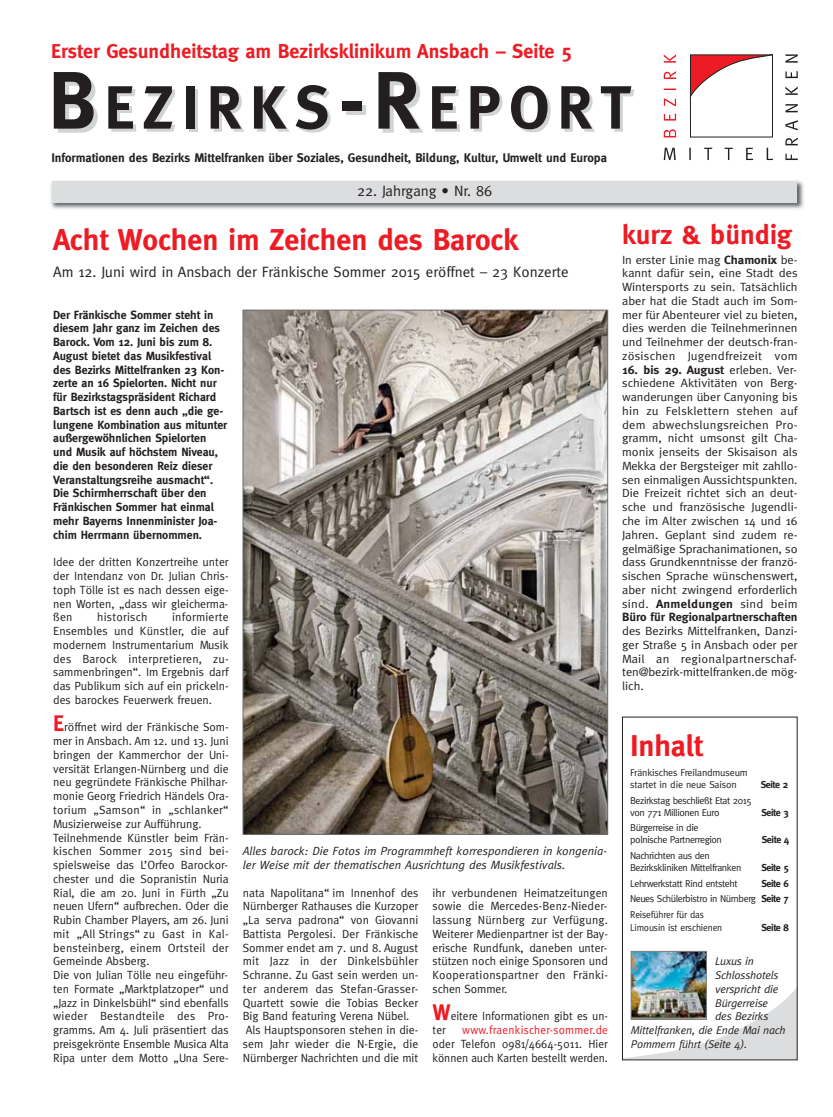
<style>
.page{position:relative;width:833px;height:1117px;background:#fff}
.page>*{position:absolute;margin:0;border:0;box-sizing:border-box;transform-origin:0 0}
.t1{font:700 61px "Meta";letter-spacing:.135em;color:#231f20}
.t2{font:700 30px "Meta";color:#ed1c24}
.t3{font:700 27.5px "Meta";color:#ed1c24}
.t4{font:700 20px "Meta";color:#ed1c24}
.t5{font:15px "Meta";color:#231f20}
.t6{font:700 12.5px "Meta";color:#231f20}
.t7{font:11.88px/13.8px "Meta";color:#231f20;text-align:justify}
.t8{font:11.88px/13.8px "Meta";color:#231f20;text-align:justify;scale:1.05 1}
.t9{font:700 11.88px/13.8px "Meta";color:#231f20}
.t10{font:italic 11.88px/13.8px "Meta";color:#231f20}
.t11{font:11.88px/13.8px "Meta";color:#231f20;scale:.96 1}
.t12{font:11.88px "Meta";letter-spacing:.02em;color:#ed1c24;scale:.96 1}
.t13{font:11.88px "Meta";letter-spacing:.02em;color:#231f20}
.t14{font:italic 11.25px "Meta";letter-spacing:-.015em;color:#231f20}
.t15{font:10px/12px "Meta";letter-spacing:-.04em;color:#231f20}
.t16{font:10px/12px "Meta";letter-spacing:-.015em;color:#231f20}
.t17{font:700 10px "Meta";letter-spacing:-.04em;color:#231f20}
.t18{font:10px "Meta";letter-spacing:-.015em;color:#231f20;scale:.95 1}
.s1{font-size:81.25px}
.s2{font-weight:700}
.s3{font-weight:700;font-size:22.5px;color:#ed1c24}
</style>
<div class="page">
<svg style="left:630px;top:986px;width:165px;height:71px"></svg>
<div style="left:622px;top:716px;width:175px;height:343px;border:1px solid #231f20"></div>
<img style="left:245px;top:312px;width:361px;height:520px">
<img style="left:50px;top:181px;width:754px;height:28px">
<div style="left:52px;top:182px;width:744px;height:21px;background:#dcddde"></div>
<svg style="left:663px;top:54px;width:134px;height:106px"></svg>
<img style="left:633px;top:953px;width:71px;height:64px">
<div style="left:631px;top:951px;width:75px;height:68px;border:1px solid #808285"></div>
<h3 class="t4" style="left:51px;top:41px;width:522px">Erster Gesundheitstag am Bezirksklinikum Ansbach – Seite 5</h3>
<h1 class="t1" style="left:48px;top:77px;width:584px"><span class="s1">B</span>EZIRKS<span class="s1">-R</span>EPORT</h1>
<p class="t6" style="left:51px;top:151px;width:557px">Informationen des Bezirks Mittelfranken über Soziales, Gesundheit, Bildung, Kultur, Umwelt und Europa</p>
<p class="t5" style="left:357px;top:185px;width:137px">22. Jahrgang • Nr. 86</p>
<h3 class="t3" style="left:622px;top:220px;width:171px">kurz &amp; bündig</h3>
<p class="t8" style="left:622px;top:254px;width:169px">In erster Linie mag <span class="s2">Chamonix</span> be&shy;kannt dafür sein, eine Stadt des Wintersports zu sein. Tatsächlich aber hat die Stadt auch im Som&shy;mer für Abenteurer viel zu bieten, dies werden die Teilnehmerinnen und Teilnehmer der deutsch-fran&shy;zösischen Jugendfreizeit vom</p>
<p class="t8" style="left:622px;top:364px;width:169px"><span class="s2">16. bis 29. August</span> erleben. Ver&shy;schiedene Aktivitäten von Berg&shy;wanderungen über Canyoning bis hin zu Felsklettern stehen auf dem abwechslungsreichen Pro&shy;gramm, nicht umsonst gilt Cha&shy;monix jenseits der Skisaison als Mekka der Bergsteiger mit zahllo&shy;sen einmaligen Aussichtspunkten.<br>Die Freizeit richtet sich an deut&shy;sche und französische Jugendli&shy;che im Alter zwischen 14 und 16<br>Jahren. Geplant sind zudem re&shy;gelmäßige Sprachanimationen, so dass Grundkenntnisse der franzö&shy;sischen Sprache wünschenswert, aber nicht zwingend erforderlich sind. <span class="s2">Anmeldungen</span> sind beim <span class="s2">Büro für Regionalpartnerschaften</span></p>
<p class="t8" style="left:622px;top:625px;width:169px">des Bezirks Mittelfranken, Danzi&shy;ger Straße 5 in Ansbach oder per Mail an regionalpartnerschaf&shy;ten@bezirk-mittelfranken.de mög&shy;lich.</p>
<h2 class="t2" style="left:53px;top:224px;width:467px">Acht Wochen im Zeichen des Barock</h2>
<p class="t5" style="left:53px;top:266px;width:517px">Am 12. Juni wird in Ansbach der Fränkische Sommer 2015 eröffnet – 23 Konzerte</p>
<p class="t9" style="left:53px;top:308px;width:176px">Der Fränkische Sommer steht in diesem Jahr ganz im Zeichen des<br>Barock. Vom 12. Juni bis zum 8.<br>August bietet das Musikfestival des Bezirks Mittelfranken 23 Kon&shy;zerte an 16 Spielorten. Nicht nur für Bezirkstagspräsident Richard<br>Bartsch ist es denn auch „die ge&shy;lungene Kombination aus mitunter außergewöhnlichen Spielorten und Musik auf höchstem Niveau, die den besonderen Reiz dieser<br>Veranstaltungsreihe ausmacht“.<br>Die Schirmherrschaft über den<br>Fränkischen Sommer hat einmal mehr Bayerns Innenminister Joa&shy;chim Herrmann übernommen.</p>
<p class="t7" style="left:53px;top:556px;width:177px">Idee der dritten Konzertreihe unter der Intendanz von Dr. Julian Chris&shy;toph Tölle ist es nach dessen eige&shy;nen Worten, „dass wir gleicherma&shy;ßen</p>
<p class="t13" style="left:97px;top:612px;width:52px">historisch</p>
<p class="t7" style="left:53px;top:611px;width:177px;text-indent:119px">informierte Ensembles und Künstler, die auf modernem Instrumentarium Musik des Barock interpretieren, zu&shy;sammenbringen“. Im Ergebnis darf das Publikum sich auf ein prickeln&shy;des barockes Feuerwerk freuen.</p>
<p class="t7" style="left:53px;top:721px;width:177px;text-align:left"><span class="s3">E</span>röffnet wird der Fränkische Som&shy;mer in Ansbach. Am 12. und 13. Juni bringen der Kammerchor der Uni&shy;versität Erlangen-Nürnberg und die neu gegründete Fränkische Philhar&shy;monie Georg Friedrich Händels Ora&shy;torium „Samson“ in „schlanker“ Musizierweise zur Aufführung.<br>Teilnehmende Künstler beim Frän&shy;kischen Sommer 2015 sind bei&shy;spielsweise das L’Orfeo Barockor&shy;chester und die Sopranistin Nuria Rial, die am 20. Juni in Fürth „Zu neuen Ufern“ aufbrechen. Oder die Rubin Chamber Players, am 26. Juni mit „All Strings“ zu Gast in Kal&shy;bensteinberg, einem Ortsteil der Gemeinde Absberg.<br>Die von Julian Tölle neu eingeführ&shy;ten Formate „Marktplatzoper“ und „Jazz in Dinkelsbühl“ sind ebenfalls wieder Bestandteile des Pro&shy;gramms. Am 4. Juli präsentiert das preisgekrönte Ensemble Musica Alta Ripa unter dem Motto „Una Sere-</p>
<h2 class="t2" style="left:630px;top:730px;width:74px">Inhalt</h2>
<p class="t16" style="left:630px;top:767px;width:119px">Fränkisches Freilandmuseum startet in die neue Saison</p>
<p class="t17" style="left:760px;top:779px;width:29px">Seite 2</p>
<p class="t15" style="left:630px;top:795px;width:123px">Bezirkstag beschließt Etat 2015 von 771 Millionen Euro</p>
<p class="t17" style="left:761px;top:807px;width:29px">Seite 3</p>
<p class="t15" style="left:630px;top:822px;width:93px">Bürgerreise in die polnische Partnerregion</p>
<p class="t17" style="left:761px;top:834px;width:29px">Seite 4</p>
<p class="t15" style="left:630px;top:850px;width:113px">Nachrichten aus den<br>Bezirkskliniken Mittelfranken</p>
<p class="t17" style="left:761px;top:862px;width:29px">Seite 5</p>
<p class="t15" style="left:630px;top:877px;width:109px">Lehrwerkstatt Rind entsteht</p>
<p class="t10" style="left:243px;top:845px;width:365px">Alles barock: Die Fotos im Programmheft korrespondieren in kongenia&shy;ler Weise mit der thematischen Ausrichtung des Musikfestivals.</p>
<p class="t7" style="left:432px;top:886px;width:177px">ihr verbundenen Heimatzeitungen sowie die Mercedes-Benz-Nieder&shy;lassung Nürnberg zur Verfügung.<br>Weiterer Medienpartner ist der Bay&shy;erische Rundfunk, daneben unter&shy;stützen noch einige Sponsoren und Kooperationspartner den Fränki&shy;schen Sommer.</p>
<p class="t11" style="left:432px;top:1010px;width:184px"><span class="s3">W</span>eitere Informationen gibt es un&shy;ter</p>
<p class="t15" style="left:630px;top:875px;width:160px;line-height:15.8px;text-align:justify;text-indent:131px"><span class="s2">Seite 6<br></span>Neues Schülerbistro in Nürnberg <span class="s2">Seite 7<br></span>Reiseführer für das</p>
<p class="t18" style="left:630px;top:923px;width:99px">Limousin ist erschienen</p>
<p class="t17" style="left:761px;top:921px;width:29px">Seite 8</p>
<p class="t7" style="left:243px;top:886px;width:177px;text-align:left">nata Napolitana“ im Innenhof des Nürnberger Rathauses die Kurzoper „La serva padrona“ von Giovanni Battista Pergolesi. Der Fränkische Sommer endet am 7. und 8. August mit Jazz in der Dinkelsbühler Schranne. Zu Gast sein werden un&shy;ter anderem das Stefan-Grasser-Quartett sowie die Tobias Becker Big Band featuring Verena Nübel.<br>Als Hauptsponsoren stehen in die&shy;sem Jahr wieder die N-Ergie, die Nürnberger Nachrichten und die mit</p>
<p class="t14" style="left:715px;top:956px;width:40px">Luxus in</p>
<p class="t14" style="left:715px;top:970px;width:65px">Schlosshotels</p>
<p class="t14" style="left:715px;top:984px;width:65px">verspricht die</p>
<p class="t14" style="left:715px;top:998px;width:54px">Bürgerreise</p>
<p class="t14" style="left:715px;top:1011px;width:55px">des Bezirks</p>
<p class="t14" style="left:631px;top:1025px;width:156px">Mittelfranken, die Ende Mai nach</p>
<p class="t14" style="left:631px;top:1039px;width:118px">Pommern führt (Seite 4).</p>
<p class="t12" style="left:462px;top:1025px;width:153px">www.fraenkischer-sommer.de</p>
<p class="t11" style="left:432px;top:1037px;width:184px">oder Telefon 0981/4664-5011. Hier können auch Karten bestellt werden.</p>
</div>
